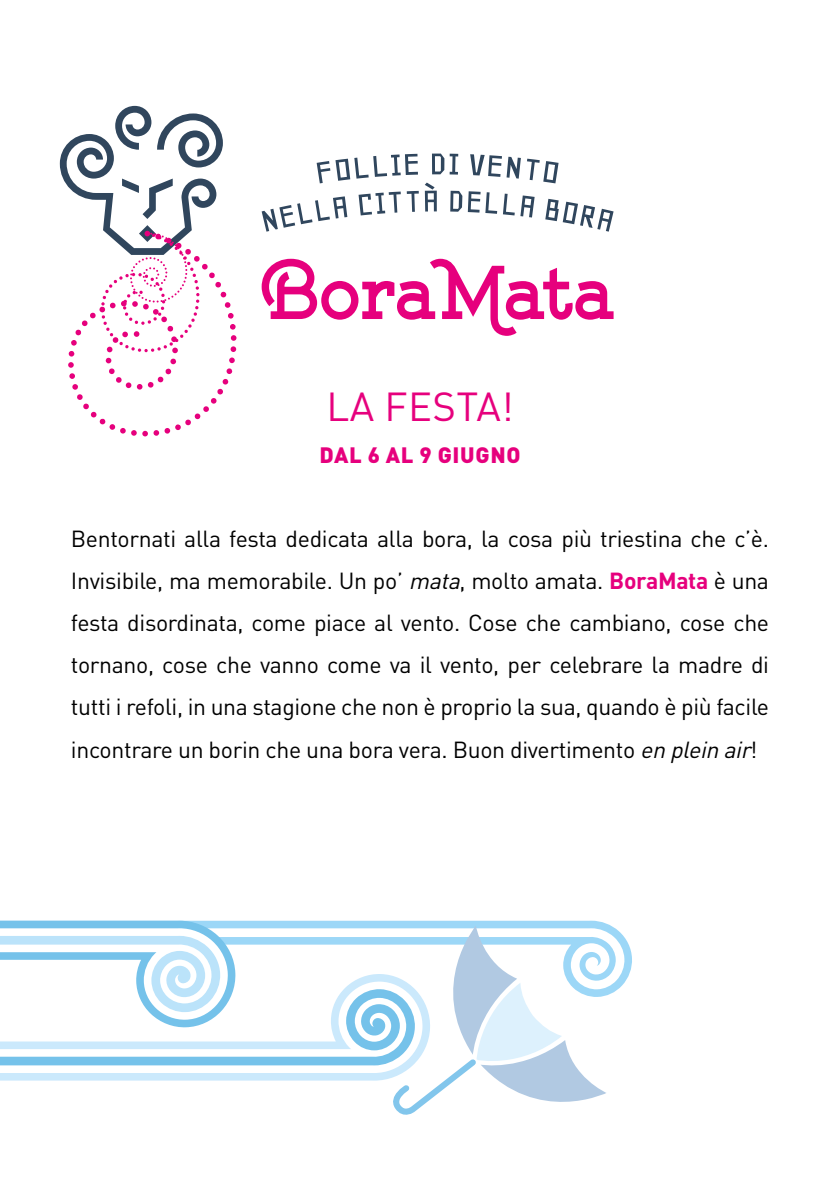
<style>
.page{position:relative;width:840px;height:1191px;background:#fff}
.page>*{position:absolute;margin:0;border:0;box-sizing:border-box;transform-origin:0 0}
.t1{font:40px "DIN Pro";letter-spacing:.01em;color:#e6007d}
.t2{font:23px/42px "DIN Pro";letter-spacing:-.015em;color:#000;text-align:justify}
.t3{font:900 22px "DIN Pro";letter-spacing:.03em;color:#e6007d}
.s1{font-style:italic}
.s2{font-weight:700;color:#e6007d}
</style>
<div class="page">
<svg style="left:60px;top:106px;width:176px;height:330px"></svg>
<svg style="left:261px;top:259px;width:352px;height:77px"></svg>
<svg style="left:316px;top:154px;width:102px;height:29px"></svg>
<svg style="left:432px;top:154px;width:26px;height:21px"></svg>
<svg style="left:470px;top:154px;width:50px;height:25px"></svg>
<svg style="left:527px;top:159px;width:31px;height:24px"></svg>
<svg style="left:261px;top:196px;width:86px;height:36px"></svg>
<svg style="left:358px;top:191px;width:42px;height:24px"></svg>
<svg style="left:406px;top:191px;width:12px;height:21px"></svg>
<svg style="left:424px;top:183px;width:12px;height:28px"></svg>
<svg style="left:450px;top:191px;width:64px;height:24px"></svg>
<svg style="left:520px;top:195px;width:14px;height:22px"></svg>
<svg style="left:545px;top:199px;width:68px;height:33px"></svg>
<svg style="left:0;top:920px;width:624px;height:195px"></svg>
<h1 class="t1" style="left:326px;top:380px;width:189px">LA FESTA!</h1>
<p class="t3" style="left:319px;top:440px;width:202px">DAL 6 AL 9 GIUGNO</p>
<p class="t2" style="left:71px;top:517px;width:699px">Bentornati alla festa dedicata alla bora, la cosa più triestina che c’è.<br>Invisibile, ma memorabile. Un po’ <span class="s1">mata</span>, molto amata. <span class="s2">BoraMata</span> è una festa disordinata, come piace al vento. Cose che cambiano, cose che tornano, cose che vanno come va il vento, per celebrare la madre di tutti i refoli, in una stagione che non è proprio la sua, quando è più facile incontrare un borin che una bora vera. Buon divertimento <span class="s1">en plein air</span>!</p>
</div>
